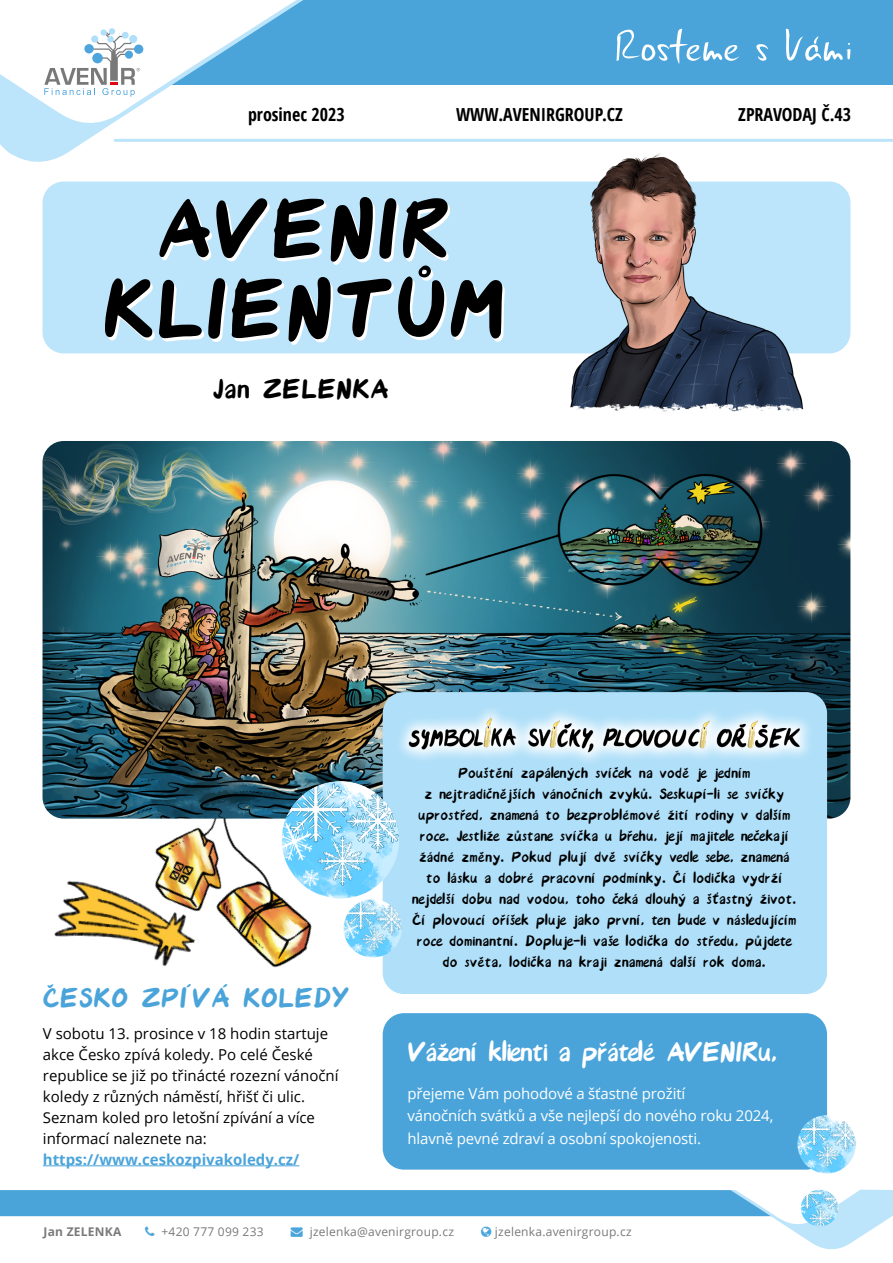
<style>
.page{position:relative;width:893px;height:1263px;background:#fff}
.page>*{position:absolute;margin:0;border:0;box-sizing:border-box;transform-origin:0 0}
.t1{font:108.6px/79.9px "Avenir Font";color:#000;text-align:center}
.t2{font:36px "Avenir Font";letter-spacing:-.03em;color:#fff}
.t3{font:36px "Avenir Font";color:#4aa4da}
.t4{font:36px "Avenir Font";color:#000}
.t5{font:19.5px/21px "Avenir Font";color:#000;text-align:center}
.t6{font:700 condensed 18px "Open Sans";color:#000}
.t7{font:15px/21px "Open Sans";color:#000}
.t8{font:15px/22.5px "Open Sans";letter-spacing:-.01em;color:#fff}
.t9{font:700 15px "Open Sans";color:#4aa4da}
.t10{font:12px "Open Sans";letter-spacing:.02em;color:#797979}
.t11{font:700 12px "Open Sans";letter-spacing:.02em;color:#797979}
.s1{color:#49a5db}
</style>
<div class="page">
<div style="left:22px;top:0;width:871px;height:85px;background:#4aa4da"></div>
<svg style="left:0;top:0;width:328px;height:162px"></svg>
<svg style="left:617px;top:29px;width:123px;height:35px"></svg>
<svg style="left:756px;top:44px;width:12px;height:17px"></svg>
<svg style="left:786px;top:29px;width:64px;height:32px"></svg>
<svg style="left:0;top:0;width:302px;height:129px"></svg>
<hr style="left:115px;top:139px;width:778px;height:3px;background:#bce4fa">
<div style="left:43px;top:182px;width:807px;height:171px;background:#bce4fa;border-radius:21px"></div>
<img style="left:155px;top:819px;width:245px;height:175px">
<hr style="left:43px;top:1165px;width:256px;height:1px;background:#4aa4da">
<img style="left:43px;top:441px;width:807px;height:378px">
<div style="left:383px;top:1013px;width:444px;height:156px;background:#4aa4da;border-radius:21px"></div>
<div style="left:383px;top:692px;width:444px;height:302px;background:#afdff9;border-radius:21px"></div>
<img style="left:400px;top:713px;width:408px;height:47px">
<img style="left:282px;top:781px;width:117px;height:117px;border-radius:59px">
<img style="left:344px;top:899px;width:58px;height:58px;border-radius:29px">
<img style="left:797px;top:1115px;width:59px;height:58px;border-radius:29px">
<img style="left:54px;top:867px;width:157px;height:107px">
<img style="left:553px;top:153px;width:266px;height:259px">
<svg style="left:0;top:1189px;width:893px;height:61px"></svg>
<p class="t6" style="left:248px;top:101px;width:98px">prosinec 2023</p>
<p class="t6" style="left:456px;top:101px;width:168px">WWW.AVENIRGROUP.CZ</p>
<p class="t6" style="left:738px;top:101px;width:114px">ZPRAVODAJ Č.43</p>
<h1 class="t1" style="left:102px;top:192px;width:405px">AVENIR<br>KLIENTŮM</h1>
<h2 class="t4" style="left:213px;top:374px;width:178px">Jan ZELENKA</h2>
<h2 class="t3" style="left:43px;top:983px;width:309px">ČESKO ZPÍVÁ KOLEDY</h2>
<p class="t7" style="left:43px;top:1022px;width:297px">V sobotu 13. prosince v 18 hodin startuje akce Česko zpívá koledy. Po celé České republice se již po třinácté rozezní vánoční koledy z různých náměstí, hřišť či ulic.<br>Seznam koled pro letošní zpívání a více informací naleznete na:</p>
<p class="t9" style="left:43px;top:1149px;width:258px">https://www.ceskozpivakoledy.cz/</p>
<p class="t5" style="left:412px;top:762px;width:386px">Pouštění zapálených svíček na vodě je jedním<br>z nejtradičnějších vánočních zvyků. Seskupí-li se svíčky uprostřed, znamená to bezproblémové žití rodiny v dalším roce. Jestliže zůstane svíčka u břehu, její majitele nečekají žádné změny. Pokud plují dvě svíčky vedle sebe, znamená to lásku a dobré pracovní podmínky. Čí lodička vydrží nejdelší dobu nad vodou, toho čeká dlouhý a šťastný život.<br>Čí plovoucí oříšek pluje jako první, ten bude v následujícím roce dominantní. Dopluje-li vaše lodička do středu, půjdete do světa, lodička na kraji znamená další rok doma.</p>
<h2 class="t2" style="left:408px;top:1036px;width:372px">Vážení klienti a přátelé AVENIRu,</h2>
<p class="t8" style="left:408px;top:1082px;width:367px">přejeme Vám pohodové a šťastné prožití<br>vánočních svátků a vše nejlepší do nového roku 2024, hlavně pevné zdraví a osobní spokojenosti.</p>
<p class="t11" style="left:44px;top:1223px;width:79px">Jan ZELENKA</p>
<p class="t10" style="left:162px;top:1223px;width:104px">+420 777 099 233</p>
<p class="t10" style="left:291px;top:1223px;width:165px"><span class="s1">→</span> jzelenka@avenirgroup.cz</p>
<p class="t10" style="left:495px;top:1223px;width:138px">jzelenka.avenirgroup.cz</p>
</div>
